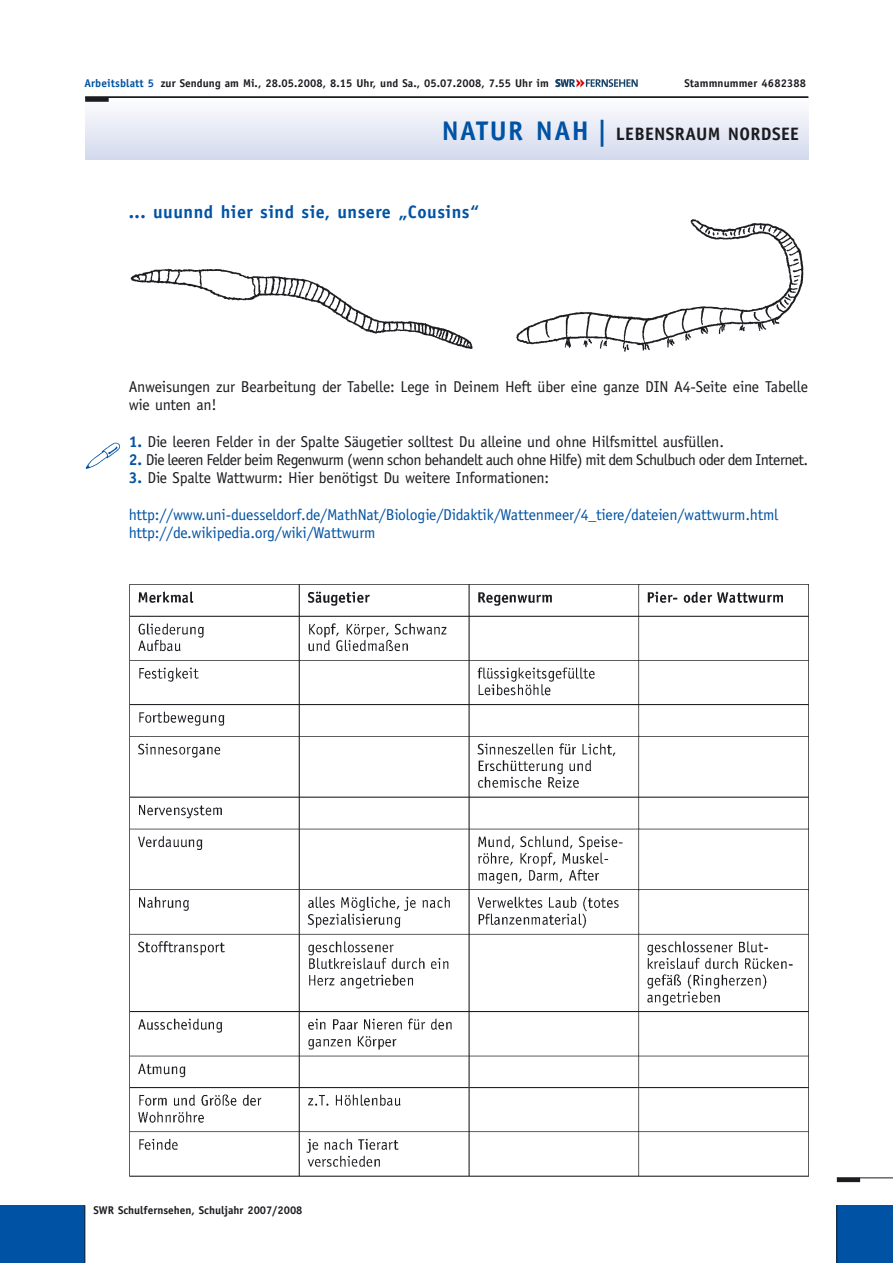
<style>
.page{position:relative;width:893px;height:1263px;background:#fff}
.page>*{position:absolute;margin:0;border:0;box-sizing:border-box;transform-origin:0 0}
.t1{font:700 18px "Officina Sans";letter-spacing:.03em;color:#0053a4}
.t2{font:700 18px "Officina Sans";letter-spacing:.02em;color:#1b1c20}
.t3{font:15.75px/18.3px "Officina Sans";letter-spacing:-.01em;color:#1b1c20}
.t4{font:15.75px/18.3px "Officina Sans";letter-spacing:-.01em;color:#0053a4}
.t5{font:15.75px "Officina Sans";letter-spacing:-.035em;color:#1b1c20}
.t6{font:700 11.25px "Officina Sans";letter-spacing:.005em;color:#1b1c20}
.s1{color:#0053a4}
.s2{font-size:27px;color:#0053a4}
.s3{font-weight:700;color:#0053a4}
</style>
<div class="page">
<div style="left:0;top:1205px;width:85px;height:58px;background:#0053a4"></div>
<div style="left:836px;top:1205px;width:56px;height:58px;background:#0053a4"></div>
<hr style="left:836px;top:1178px;width:24px;height:4px;background:#1b1c20">
<hr style="left:836px;top:1178px;width:56px;height:1px;background:#1b1c20">
<hr style="left:84px;top:1205px;width:1px;height:58px;background:#1b1c20">
<hr style="left:836px;top:1206px;width:1px;height:57px;background:#1b1c20">
<hr style="left:85px;top:155px;width:723px;height:4px;background:#d5dbee">
<hr style="left:85px;top:151px;width:723px;height:4px;background:#d8ddef">
<hr style="left:85px;top:147px;width:723px;height:4px;background:#dadff0">
<hr style="left:85px;top:143px;width:723px;height:4px;background:#dde1f1">
<hr style="left:85px;top:139px;width:723px;height:4px;background:#dfe3f2">
<hr style="left:85px;top:137px;width:723px;height:4px;background:#e1e5f3">
<hr style="left:85px;top:133px;width:723px;height:4px;background:#e3e7f4">
<hr style="left:85px;top:129px;width:723px;height:4px;background:#e1e5f3">
<hr style="left:85px;top:125px;width:723px;height:4px;background:#e5e8f5">
<hr style="left:85px;top:122px;width:723px;height:3px;background:#e8ebf6">
<hr style="left:85px;top:119px;width:723px;height:3px;background:#ebeef7">
<hr style="left:85px;top:116px;width:723px;height:3px;background:#eeeff8">
<hr style="left:85px;top:113px;width:723px;height:3px;background:#f0f2f9">
<hr style="left:85px;top:110px;width:723px;height:3px;background:#f3f4fa">
<hr style="left:85px;top:107px;width:723px;height:3px;background:#f6f6fb">
<hr style="left:85px;top:104px;width:723px;height:3px;background:#f8f9fc">
<hr style="left:85px;top:101px;width:723px;height:3px;background:#fbfbfd">
<div style="left:85px;top:97px;width:24px;height:5px;background:#1b1c20"></div>
<hr style="left:85px;top:97px;width:723px;height:1px;background:#1b1c20">
<img style="left:85px;top:442px;width:35px;height:27px">
<svg style="left:555px;top:79px;width:82px;height:8px"></svg>
<img style="left:129px;top:584px;width:680px;height:593px">
<img style="left:130px;top:268px;width:343px;height:81px">
<img style="left:516px;top:219px;width:288px;height:133px">
<p class="t6" style="left:84px;top:79px;width:466px"><span class="s1">Arbeitsblatt 5</span> zur Sendung am Mi., 28.05.2008, 8.15 Uhr, und Sa., 05.07.2008, 7.55 Uhr im</p>
<p class="t6" style="left:684px;top:79px;width:123px">Stammnummer 4682388</p>
<p class="t2" style="left:441px;top:127px;width:358px"><span class="s2">NATUR NAH |</span> LEBENSRAUM NORDSEE</p>
<p class="t1" style="left:129px;top:205px;width:352px">... uuunnd hier sind sie, unsere „Cousins“</p>
<p class="t3" style="left:129px;top:379px;width:681px">Anweisungen zur Bearbeitung der Tabelle: Lege in Deinem Heft über eine ganze DIN A4-Seite eine Tabelle wie unten an!</p>
<p class="t3" style="left:129px;top:433px;width:596px"><span class="s3">1.</span> Die leeren Felder in der Spalte Säugetier solltest Du alleine und ohne Hilfsmittel ausfüllen.</p>
<p class="t5" style="left:129px;top:453px;width:681px"><span class="s3">2.</span> Die leeren Felder beim Regenwurm (wenn schon behandelt auch ohne Hilfe) mit dem Schulbuch oder dem Internet.</p>
<p class="t3" style="left:129px;top:470px;width:422px"><span class="s3">3.</span> Die Spalte Wattwurm: Hier benötigst Du weitere Informationen:</p>
<p class="t4" style="left:129px;top:507px;width:651px">http://www.uni-duesseldorf.de/MathNat/Biologie/Didaktik/Wattenmeer/4_tiere/dateien/wattwurm.html http://de.wikipedia.org/wiki/Wattwurm</p>
<p class="t6" style="left:93px;top:1205px;width:211px">SWR Schulfernsehen, Schuljahr 2007/2008</p>
</div>
